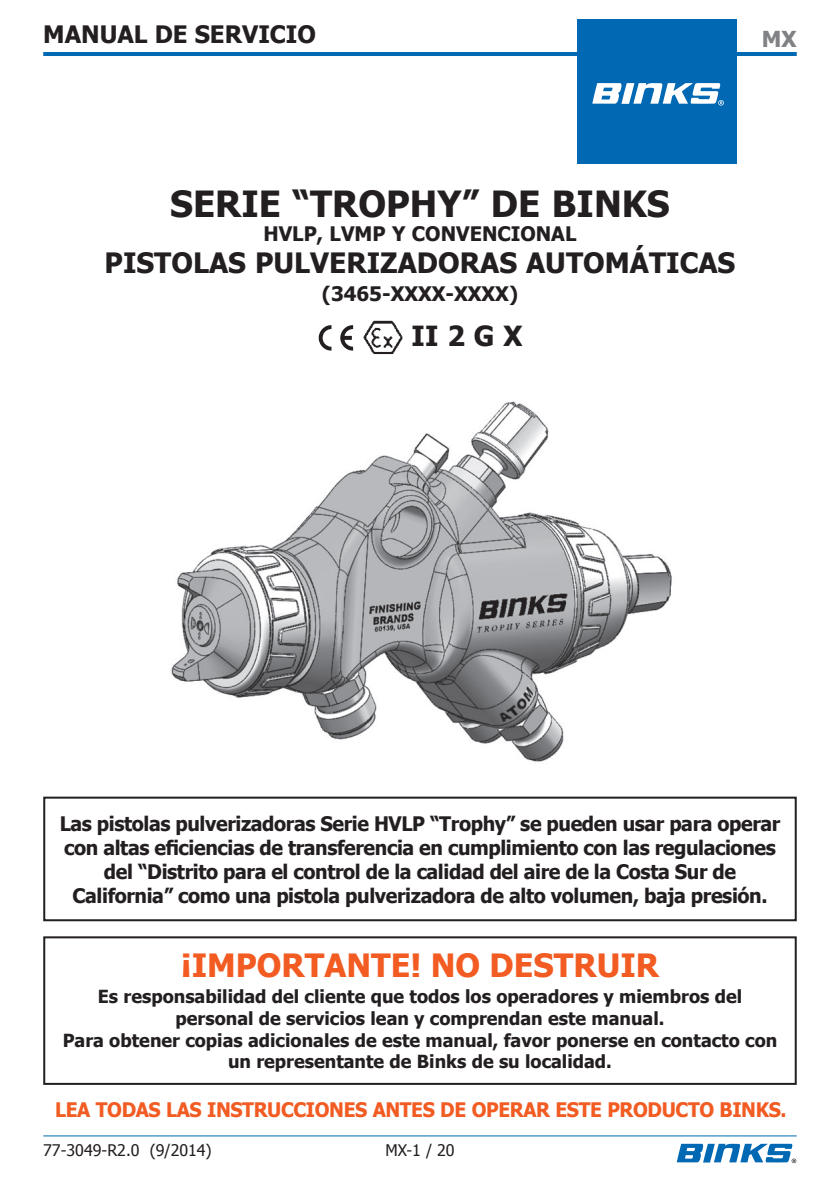
<style>
.page{position:relative;width:840px;height:1191px;background:#fff}
.page>*{position:absolute;margin:0;border:0;box-sizing:border-box;transform-origin:0 0}
.t1{font:700 36px "Tahoma";color:#231f20}
.t2{font:700 32px "Tahoma";color:#f25b21}
.t3{font:700 28px "Tahoma";color:#231f20}
.t4{font:700 27.6px "Tahoma";color:#231f20}
.t5{font:700 24px "Tahoma";color:#231f20}
.t6{font:700 22px "Tahoma";color:#808285}
.t7{font:700 20px/24px "Tahoma";letter-spacing:-.02em;color:#231f20;text-align:center}
.t8{font:700 20px "Tahoma";letter-spacing:-.02em;color:#f25b21;scale:.96 1}
.t9{font:700 20px "Tahoma";color:#231f20}
.t10{font:700 18px/21.6px "Tahoma";color:#231f20;text-align:center}
.t11{font:16px "Tahoma";color:#231f20}
</style>
<div class="page">
<hr style="left:43px;top:52px;width:753px;height:4px;background:#0168b3">
<hr style="left:43px;top:1132px;width:753px;height:4px;background:#6da8d3">
<svg style="left:676px;top:1143px;width:119px;height:20px"></svg>
<div style="left:576px;top:20px;width:160px;height:144px;background:#0168b3"></div>
<svg style="left:592px;top:83px;width:131px;height:23px"></svg>
<img style="left:363px;top:320px;width:40px;height:35px">
<img style="left:318px;top:325px;width:36px;height:26px">
<div style="left:42px;top:1083px;width:757px;height:52px;border:2px solid #fff"></div>
<div style="left:43px;top:936px;width:753px;height:148px;border:2px solid #231f20"></div>
<div style="left:43px;top:796px;width:753px;height:125px;border:2px solid #231f20"></div>
<img style="left:171px;top:401px;width:501px;height:361px">
<p class="t5" style="left:43px;top:19px;width:274px">MANUAL DE SERVICIO</p>
<p class="t6" style="left:761px;top:25px;width:36px">MX</p>
<h1 class="t1" style="left:170px;top:181px;width:500px">SERIE “TROPHY” DE BINKS</h1>
<p class="t9" style="left:263px;top:221px;width:314px">HVLP, LVMP Y CONVENCIONAL</p>
<h3 class="t3" style="left:105px;top:245px;width:632px">PISTOLAS PULVERIZADORAS AUTOMÁTICAS</h3>
<p class="t9" style="left:322px;top:281px;width:197px">(3465-XXXX-XXXX)</p>
<h3 class="t4" style="left:411px;top:318px;width:112px">II 2 G X</h3>
<p class="t7" style="left:60px;top:810px;width:721px">Las pistolas pulverizadoras Serie HVLP “Trophy” se pueden usar para operar con altas eficiencias de transferencia en cumplimiento con las regulaciones del “Distrito para el control de la calidad del aire de la Costa Sur de California” como una pistola pulverizadora de alto volumen, baja presión.</p>
<h2 class="t2" style="left:181px;top:945px;width:479px">¡IMPORTANTE! NO DESTRUIR</h2>
<p class="t10" style="left:63px;top:985px;width:715px">Es responsabilidad del cliente que todos los operadores y miembros del personal de servicios lean y comprendan este manual.<br>Para obtener copias adicionales de este manual, favor ponerse en contacto con un representante de Binks de su localidad.</p>
<p class="t8" style="left:55px;top:1097px;width:762px">LEA TODAS LAS INSTRUCCIONES ANTES DE OPERAR ESTE PRODUCTO BINKS.</p>
<p class="t11" style="left:43px;top:1139px;width:170px">77-3049-R2.0 (9/2014)</p>
<p class="t11" style="left:385px;top:1139px;width:71px">MX-1 / 20</p>
</div>
